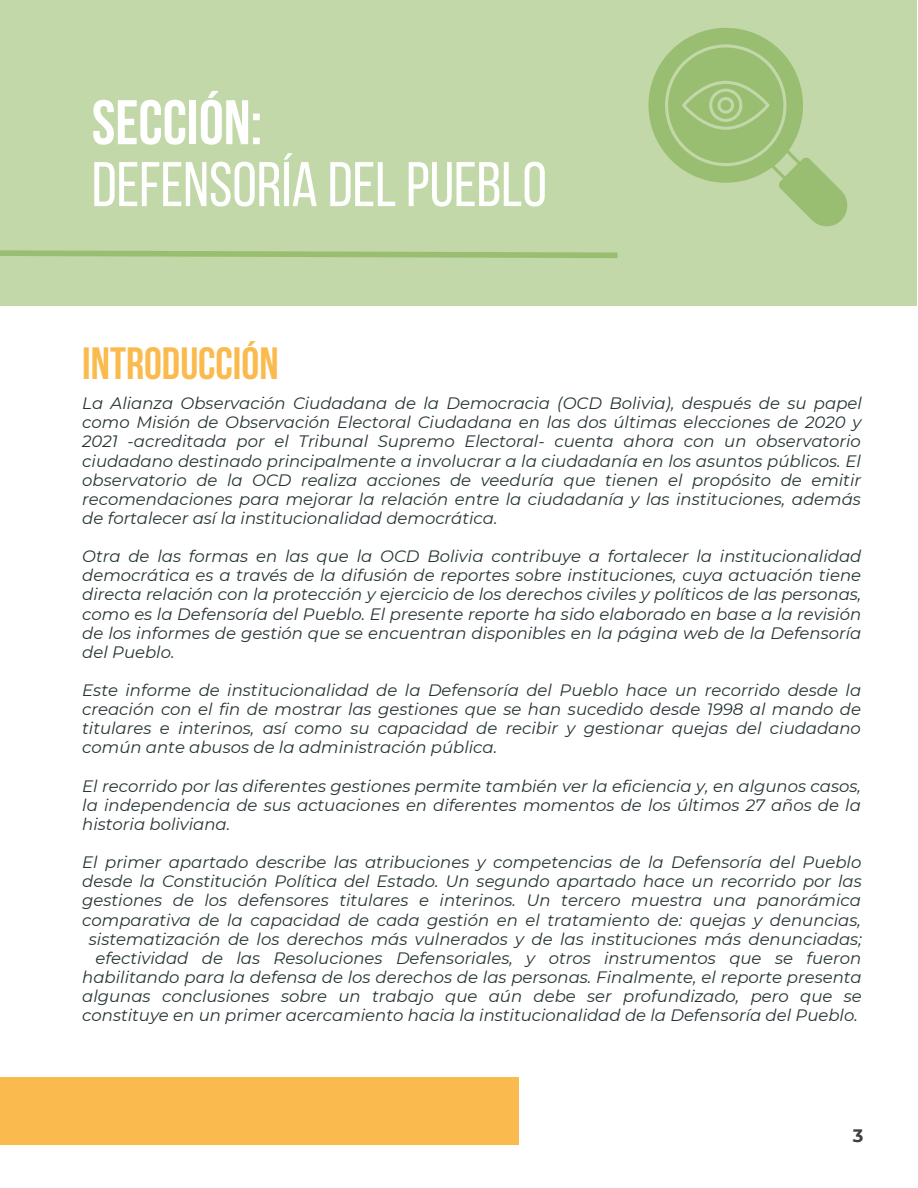
<style>
.page{position:relative;width:918px;height:1188px;background:#fff}
.page>*{position:absolute;margin:0;border:0;box-sizing:border-box;transform-origin:0 0}
.t1{font:62.85px "Bebas Neue";color:#fff}
.t2{font:700 62.85px "Bebas Neue";color:#fff}
.t3{font:700 45px "Bebas Neue";color:#fbba4d}
.t4{font:700 18px "Montserrat";color:#404040}
.t5{font:italic 16.5px/19.2px "Montserrat";color:#263334;text-align:justify}
</style>
<div class="page">
<div style="left:0;top:0;width:917px;height:305px;background:#c2d8a9"></div>
<svg style="left:648px;top:28px;width:199px;height:198px"></svg>
<svg style="left:0;top:250px;width:618px;height:8px"></svg>
<div style="left:0;top:1078px;width:518px;height:66px;background:#fbba4d"></div>
<h1 class="t2" style="left:92px;top:97px;width:172px">SECCIÓN:</h1>
<h1 class="t1" style="left:92px;top:159px;width:457px">DEFENSORÍA DELPUEBLO</h1>
<h2 class="t3" style="left:82px;top:345px;width:198px">INTRODUCCIÓN</h2>
<p class="t5" style="left:82px;top:394px;width:781px">La Alianza Observación Ciudadana de la Democracia (OCD Bolivia), después de su papel como Misión de Observación Electoral Ciudadana en las dos últimas elecciones de 2020 y 2021 -acreditada por el Tribunal Supremo Electoral- cuenta ahora con un observatorio ciudadano destinado principalmente a involucrar a la ciudadanía en los asuntos públicos. El observatorio de la OCD realiza acciones de veeduría que tienen el propósito de emitir recomendaciones para mejorar la relación entre la ciudadanía y las instituciones, además de fortalecer así la institucionalidad democrática.</p>
<p class="t5" style="left:82px;top:547px;width:781px">Otra de las formas en las que la OCD Bolivia contribuye a fortalecer la institucionalidad democrática es a través de la difusión de reportes sobre instituciones, cuya actuación tiene directa relación con la protección y ejercicio de los derechos civiles y políticos de las personas, como es la Defensoría del Pueblo. El presente reporte ha sido elaborado en base a la revisión de los informes de gestión que se encuentran disponibles en la página web de la Defensoría del Pueblo.</p>
<p class="t5" style="left:82px;top:681px;width:780px">Este informe de institucionalidad de la Defensoría del Pueblo hace un recorrido desde la creación con el fin de mostrar las gestiones que se han sucedido desde 1998 al mando de titulares e interinos, así como su capacidad de recibir y gestionar quejas del ciudadano común ante abusos de la administración pública.</p>
<p class="t5" style="left:82px;top:776px;width:780px">El recorrido por las diferentes gestiones permite también ver la eficiencia y, en algunos casos, la independencia de sus actuaciones en diferentes momentos de los últimos 27 años de la historia boliviana.</p>
<p class="t5" style="left:82px;top:853px;width:781px;text-align:right">El primer apartado describe las atribuciones y competencias de la Defensoría del Pueblo desde la Constitución Política del Estado. Un segundo apartado hace un recorrido por las gestiones de los defensores titulares e interinos. Un tercero muestra una panorámica comparativa de la capacidad de cada gestión en el tratamiento de: quejas y denuncias, sistematización de los derechos más vulnerados y de las instituciones más denunciadas; efectividad de las Resoluciones Defensoriales, y otros instrumentos que se fueron habilitando para la defensa de los derechos de las personas. Finalmente, el reporte presenta algunas conclusiones sobre un trabajo que aún debe ser profundizado, pero que se constituye en un primer acercamiento hacia la institucionalidad de la Defensoría del Pueblo.</p>
<p class="t4" style="left:853px;top:1125px;width:12px">3</p>
</div>
